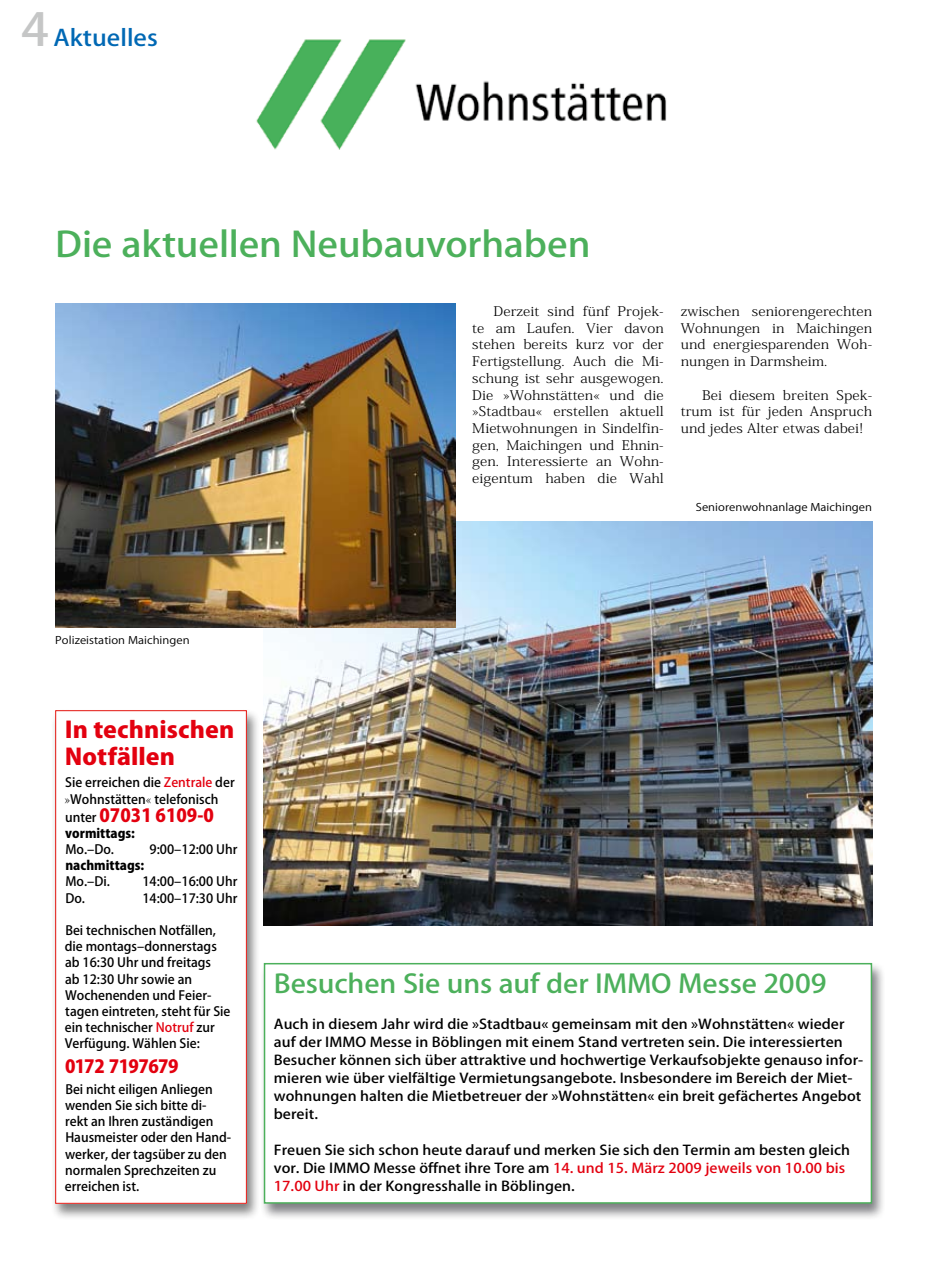
<style>
.page{position:relative;width:936px;height:1276px;background:#fff}
.page>*{position:absolute;margin:0;border:0;box-sizing:border-box;transform-origin:0 0}
.t1{font:500 34.5px "Koz Go Std";letter-spacing:-.005em;color:#4cb05b;scale:1.1 1}
.t2{font:500 25.5px "Koz Go Std";letter-spacing:-.005em;color:#4cb05b;scale:1.1 1}
.t3{font:800 22.5px/27px "Koz Go Std";letter-spacing:.005em;color:#e3000f;scale:1.1 1}
.t4{font:500 22.5px "Koz Go Std";color:#0068b4;scale:1.1 1}
.t5{font:800 18px "Koz Go Std";letter-spacing:-.01em;color:#e3000f}
.t6{font:800 18px "Koz Go Std";letter-spacing:-.035em;color:#e3000f}
.t7{font:500 13.5px/18px "Koz Go Pro";letter-spacing:.005em;color:#000;scale:1.1 1}
.t8{font:300 13.2px/16.6px "Koz Min Std";letter-spacing:.005em;color:#000;text-align:justify;scale:1.1 1}
.t9{font:500 12.75px/16.2px "Koz Go Pro";color:#000}
.t10{font:800 12.75px "Koz Go Pro";color:#000}
.t11{font:10.5px "Koz Go Std";letter-spacing:.005em;color:#000;scale:1.1 1}
.s1{font-size:45px;color:#c5c6c6}
.s2{color:#e3000f}
.s3{font-family:"Koz Min Std";font-weight:300}
.s4{font-family:"Koz Go Pro";font-weight:500;font-size:12.75px;color:#000}
</style>
<div class="page">
<img style="left:264px;top:522px;width:608px;height:403px">
<img style="left:55px;top:303px;width:400px;height:324px">
<div style="left:259px;top:961px;width:625px;height:258px;background:#02010a;opacity:.5"></div>
<div style="left:264px;top:963px;width:607px;height:240px;background:#fff"></div>
<div style="left:264px;top:963px;width:608px;height:240px;border:2px solid #4cb05b"></div>
<img style="left:256px;top:39px;width:411px;height:111px">
<div style="left:50px;top:708px;width:210px;height:512px;background:#000;opacity:.5"></div>
<div style="left:56px;top:710px;width:190px;height:493px;background:#fff"></div>
<div style="left:55px;top:710px;width:192px;height:493px;border:1px solid #e4150f"></div>
<h3 class="t4" style="left:21px;top:23px;width:126px"><span class="s1">4</span> Aktuelles</h3>
<h1 class="t1" style="left:55px;top:223px;width:488px">Die aktuellen Neubauvorhaben</h1>
<p class="t8" style="left:472px;top:303px;width:175px;text-indent:21px">Derzeit sind fünf Projek&shy;te am Laufen. Vier davon stehen bereits kurz vor der Fertigstellung. Auch die Mi&shy;schung ist sehr ausgewogen.<br>Die »Wohnstätten« und die »Stadtbau« erstellen aktuell Mietwohnungen in Sindelfin&shy;gen, Maichingen und Ehnin&shy;gen. Interessierte an Wohn&shy;eigentum haben die Wahl</p>
<p class="t8" style="left:680px;top:303px;width:175px">zwischen seniorengerechten Wohnungen in Maichingen und energiesparenden Woh&shy;nungen in Darmsheim.</p>
<p class="t8" style="left:680px;top:386px;width:175px;text-indent:21px">Bei diesem breiten Spek&shy;trum ist für jeden Anspruch und jedes Alter etwas dabei!</p>
<p class="t11" style="left:695px;top:500px;width:162px">Seniorenwohnanlage Maichingen</p>
<p class="t11" style="left:55px;top:633px;width:124px">Polizeistation Maichingen</p>
<h3 class="t3" style="left:65px;top:717px;width:156px">In technischen<br>Notfällen</h3>
<p class="t9" style="left:64px;top:775px;width:172px">Sie erreichen die <span class="s2">Zentrale</span> der <span class="s3">»</span>Wohnstätten<span class="s3">«</span> telefonisch</p>
<h3 class="t5" style="left:65px;top:803px;width:150px"><span class="s4">unter</span> 07031 6109-0</h3>
<p class="t10" style="left:65px;top:824px;width:71px">vormittags:</p>
<p class="t9" style="left:65px;top:842px;width:50px">Mo.–Do.</p>
<p class="t9" style="left:150px;top:842px;width:89px">9:00–12:00 Uhr</p>
<p class="t10" style="left:65px;top:857px;width:80px">nachmittags:</p>
<p class="t9" style="left:65px;top:874px;width:46px">Mo.–Di.</p>
<p class="t9" style="left:142px;top:874px;width:96px">14:00–16:00 Uhr</p>
<p class="t9" style="left:65px;top:890px;width:21px">Do.</p>
<p class="t9" style="left:142px;top:890px;width:96px">14:00–17:30 Uhr</p>
<p class="t9" style="left:65px;top:923px;width:167px">Bei technischen Notfällen, die montags–donnerstags ab 16:30 Uhr und freitags<br>ab 12:30 Uhr sowie an<br>Wochenenden und Feier&shy;tagen eintreten, steht für Sie ein technischer <span class="s2">Notruf</span> zur<br>Verfügung. Wählen Sie:</p>
<h3 class="t6" style="left:65px;top:1055px;width:115px">0172 7197679</h3>
<p class="t9" style="left:65px;top:1081px;width:168px">Bei nicht eiligen Anliegen wenden Sie sich bitte di&shy;rekt an Ihren zuständigen<br>Hausmeister oder den Hand&shy;werker, der tagsüber zu den normalen Sprechzeiten zu erreichen ist.</p>
<h2 class="t2" style="left:274px;top:968px;width:504px">Besuchen Sie uns auf der IMMO Messe 2009</h2>
<p class="t7" style="left:274px;top:1016px;width:537px">Auch in diesem Jahr wird die »Stadtbau« gemeinsam mit den »Wohnstätten« wieder auf der IMMO Messe in Böblingen mit einem Stand vertreten sein. Die interessierten Besucher können sich über attraktive und hochwertige Verkaufsobjekte genauso infor&shy;mieren wie über vielfältige Vermietungsangebote. Insbesondere im Bereich der Miet&shy;wohnungen halten die Mietbetreuer der »Wohnstätten« ein breit gefächertes Angebot bereit.</p>
<p class="t7" style="left:274px;top:1142px;width:525px">Freuen Sie sich schon heute darauf und merken Sie sich den Termin am besten gleich vor. Die IMMO Messe öffnet ihre Tore am <span class="s2">14. und 15. März 2009 jeweils von 10.00 bis<br>17.00 Uhr</span> in der Kongresshalle in Böblingen.</p>
</div>
